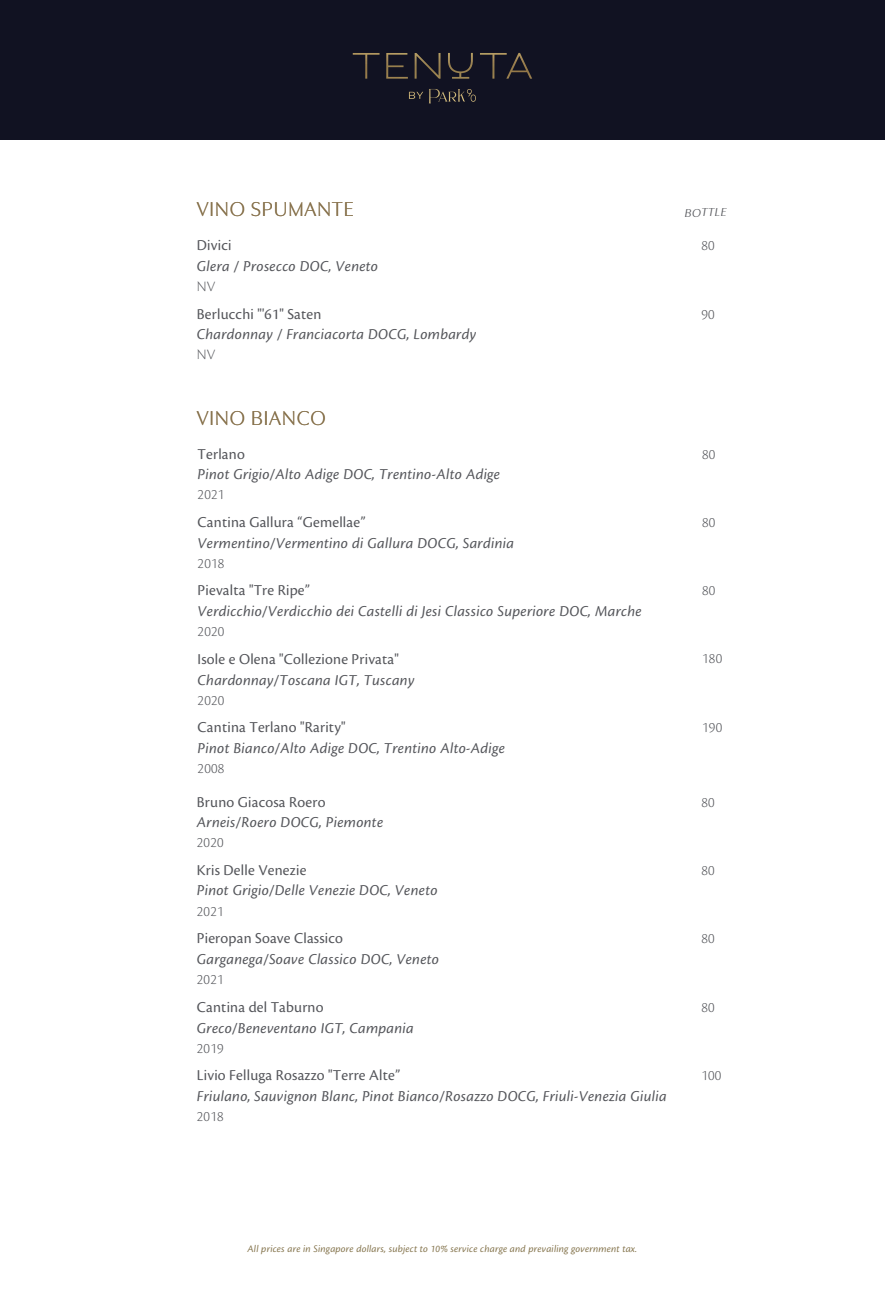
<style>
.page{position:relative;width:885px;height:1297px;background:#fff}
.page>*{position:absolute;margin:0;border:0;box-sizing:border-box;transform-origin:0 0}
.t1{font:21px "Utile Display";letter-spacing:.045em;color:#89744f}
.t2{font:italic 15.75px "Cronos Pro";letter-spacing:.015em;color:#54555a}
.t3{font:15.75px "Cronos Pro Subh";letter-spacing:.015em;color:#54555a}
.t4{font:15px "Cronos Pro Lt Subh";letter-spacing:.015em;color:#54555a}
.t5{font:italic 12px "Utile Display";letter-spacing:.04em;color:#54555a}
.t6{font:italic 10.5px "Cronos Pro";letter-spacing:.015em;color:#86764f}
</style>
<div class="page">
<div style="left:0;top:0;width:885px;height:139px;background:#111222"></div>
<img style="left:353px;top:53px;width:179px;height:50px">
<h1 class="t1" style="left:197px;top:193px;width:158px">VINO SPUMANTE</h1>
<p class="t3" style="left:197px;top:236px;width:36px">Divici</p>
<p class="t2" style="left:197px;top:257px;width:183px">Glera / Prosecco DOC, Veneto</p>
<p class="t4" style="left:197px;top:277px;width:20px">NV</p>
<p class="t5" style="left:684px;top:203px;width:43px">BOTTLE</p>
<p class="t4" style="left:701px;top:237px;width:15px">80</p>
<p class="t3" style="left:197px;top:305px;width:126px">Berlucchi "'61" Saten</p>
<p class="t4" style="left:701px;top:305px;width:15px">90</p>
<p class="t2" style="left:197px;top:325px;width:281px">Chardonnay / Franciacorta DOCG, Lombardy</p>
<p class="t4" style="left:197px;top:346px;width:20px">NV</p>
<h1 class="t1" style="left:197px;top:401px;width:130px">VINO BIANCO</h1>
<p class="t3" style="left:198px;top:445px;width:49px">Terlano</p>
<p class="t2" style="left:198px;top:465px;width:304px">Pinot Grigio/Alto Adige DOC, Trentino-Alto Adige</p>
<p class="t4" style="left:198px;top:486px;width:28px">2021</p>
<p class="t3" style="left:198px;top:513px;width:169px">Cantina Gallura “Gemellae”</p>
<p class="t2" style="left:198px;top:534px;width:318px">Vermentino/Vermentino di Gallura DOCG, Sardinia</p>
<p class="t4" style="left:198px;top:554px;width:28px">2018</p>
<p class="t3" style="left:198px;top:581px;width:114px">Pievalta "Tre Ripe”</p>
<p class="t2" style="left:198px;top:602px;width:445px">Verdicchio/Verdicchio dei Castelli di Jesi Classico Superiore DOC, Marche</p>
<p class="t4" style="left:198px;top:623px;width:28px">2020</p>
<p class="t3" style="left:198px;top:650px;width:203px">Isole e Olena "Collezione Privata"</p>
<p class="t2" style="left:198px;top:671px;width:218px">Chardonnay/Toscana IGT, Tuscany</p>
<p class="t4" style="left:198px;top:692px;width:28px">2020</p>
<p class="t3" style="left:198px;top:718px;width:149px">Cantina Terlano "Rarity"</p>
<p class="t2" style="left:198px;top:739px;width:309px">Pinot Bianco/Alto Adige DOC, Trentino Alto-Adige</p>
<p class="t4" style="left:198px;top:759px;width:28px">2008</p>
<p class="t3" style="left:197px;top:793px;width:130px">Bruno Giacosa Roero</p>
<p class="t2" style="left:197px;top:813px;width:188px">Arneis/Roero DOCG, Piemonte</p>
<p class="t4" style="left:197px;top:834px;width:28px">2020</p>
<p class="t3" style="left:197px;top:861px;width:111px">Kris Delle Venezie</p>
<p class="t2" style="left:197px;top:882px;width:242px">Pinot Grigio/Delle Venezie DOC, Veneto</p>
<p class="t4" style="left:197px;top:902px;width:28px">2021</p>
<p class="t3" style="left:197px;top:929px;width:147px">Pieropan Soave Classico</p>
<p class="t2" style="left:197px;top:950px;width:244px">Garganega/Soave Classico DOC, Veneto</p>
<p class="t4" style="left:197px;top:971px;width:28px">2021</p>
<p class="t3" style="left:197px;top:998px;width:128px">Cantina del Taburno</p>
<p class="t2" style="left:197px;top:1019px;width:218px">Greco/Beneventano IGT, Campania</p>
<p class="t4" style="left:197px;top:1040px;width:28px">2019</p>
<p class="t3" style="left:197px;top:1066px;width:205px">Livio Felluga Rosazzo "Terre Alte”</p>
<p class="t2" style="left:197px;top:1087px;width:471px">Friulano, Sauvignon Blanc, Pinot Bianco/Rosazzo DOCG, Friuli-Venezia Giulia</p>
<p class="t4" style="left:197px;top:1107px;width:28px">2018</p>
<p class="t4" style="left:702px;top:445px;width:15px">80</p>
<p class="t4" style="left:702px;top:514px;width:15px">80</p>
<p class="t4" style="left:702px;top:582px;width:15px">80</p>
<p class="t4" style="left:702px;top:650px;width:21px">180</p>
<p class="t4" style="left:702px;top:719px;width:21px">190</p>
<p class="t4" style="left:701px;top:793px;width:15px">80</p>
<p class="t4" style="left:701px;top:862px;width:15px">80</p>
<p class="t4" style="left:701px;top:930px;width:15px">80</p>
<p class="t4" style="left:701px;top:999px;width:15px">80</p>
<p class="t4" style="left:701px;top:1067px;width:21px">100</p>
<p class="t6" style="left:247px;top:1242px;width:391px">All prices are in Singapore dollars, subject to 10% service charge and prevailing government tax.</p>
</div>
